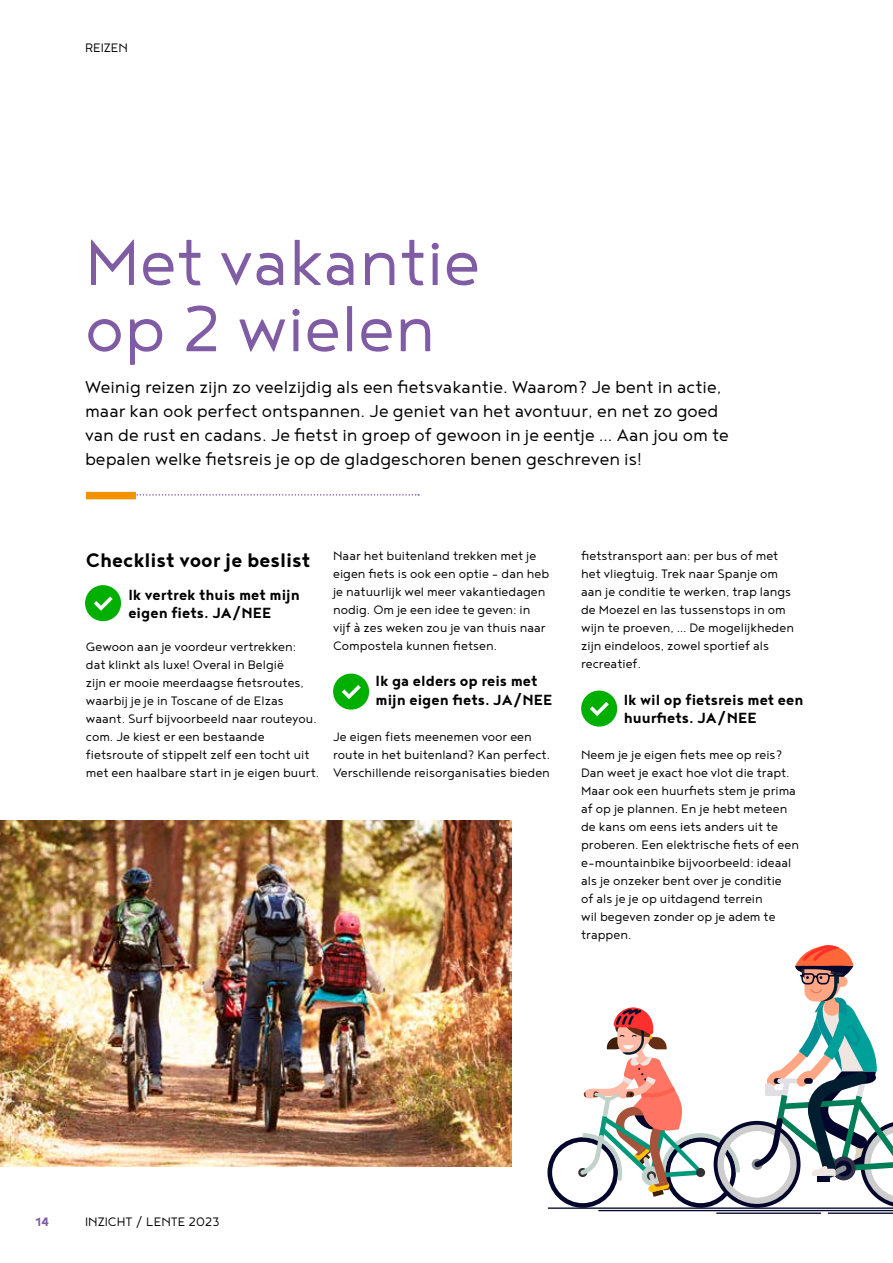
<style>
.page{position:relative;width:893px;height:1263px;background:#fff}
.page>*{position:absolute;margin:0;border:0;box-sizing:border-box;transform-origin:0 0}
.t1{font:300 79.5px/66.2px "Noyh";color:#7f5ca3}
.t2{font:700 24px "Noyh";color:#000}
.t3{font:300 21px/24px "Noyh";color:#000}
.t4{font:700 18px/18px "Noyh";color:#000}
.t5{font:300 15px/18px "Noyh";color:#000}
.t6{font:700 15px "Noyh";color:#7f5ca3}
</style>
<div class="page">
<svg style="left:136px;top:494px;width:283px;height:2px"></svg>
<div style="left:86px;top:492px;width:50px;height:7px;background:#f39200"></div>
<img style="left:0;top:821px;width:512px;height:345px">
<hr style="left:828px;top:1212px;width:65px;height:2px;background:#04072b">
<hr style="left:717px;top:1212px;width:104px;height:2px;background:#04072b">
<svg style="left:547px;top:945px;width:346px;height:266px"></svg>
<div style="left:333px;top:674px;width:36px;height:36px;background:#00af00;border-radius:50%"></div>
<svg style="left:342px;top:685px;width:19px;height:14px"></svg>
<div style="left:581px;top:690px;width:36px;height:36px;background:#00af00;border-radius:50%"></div>
<svg style="left:590px;top:702px;width:19px;height:14px"></svg>
<div style="left:85px;top:585px;width:36px;height:36px;background:#00af00;border-radius:50%"></div>
<svg style="left:94px;top:596px;width:19px;height:15px"></svg>
<p class="t5" style="left:85px;top:38px;width:45px">REIZEN</p>
<h1 class="t1" style="left:85px;top:227px;width:397px">Met vakantie op 2 wielen</h1>
<p class="t3" style="left:85px;top:375px;width:645px">Weinig reizen zijn zo veelzijdig als een fietsvakantie. Waarom? Je bent in actie, maar kan ook perfect ontspannen. Je geniet van het avontuur, en net zo goed van de rust en cadans. Je fietst in groep of gewoon in je eentje … Aan jou om te bepalen welke fietsreis je op de gladgeschoren benen geschreven is!</p>
<h2 class="t2" style="left:86px;top:546px;width:226px">Checklist voor je beslist</h2>
<p class="t4" style="left:128px;top:585px;width:173px">Ik vertrek thuis met mijn eigen fiets. JA/NEE</p>
<p class="t5" style="left:86px;top:637px;width:235px">Gewoon aan je voordeur vertrekken: dat klinkt als luxe! Overal in België<br>zijn er mooie meerdaagse fietsroutes, waarbij je je in Toscane of de Elzas waant. Surf bijvoorbeeld naar routeyou. com. Je kiest er een bestaande fietsroute of stippelt zelf een tocht uit met een haalbare start in je eigen buurt.</p>
<p class="t5" style="left:333px;top:547px;width:218px">Naar het buitenland trekken met je eigen fiets is ook een optie – dan heb je natuurlijk wel meer vakantiedagen nodig. Om je een idee te geven: in vijf à zes weken zou je van thuis naar Compostela kunnen fietsen.</p>
<p class="t4" style="left:376px;top:672px;width:178px">Ik ga elders op reis met mijn eigen fiets. JA/NEE</p>
<p class="t5" style="left:333px;top:727px;width:219px">Je eigen fiets meenemen voor een route in het buitenland? Kan perfect.<br>Verschillende reisorganisaties bieden</p>
<p class="t5" style="left:581px;top:547px;width:214px">fietstransport aan: per bus of met het vliegtuig. Trek naar Spanje om aan je conditie te werken, trap langs de Moezel en las tussenstops in om wijn te proeven, … De mogelijkheden zijn eindeloos, zowel sportief als recreatief.</p>
<p class="t4" style="left:624px;top:690px;width:181px">Ik wil op fietsreis met een huurfiets. JA/NEE</p>
<p class="t5" style="left:581px;top:745px;width:219px">Neem je je eigen fiets mee op reis?<br>Dan weet je exact hoe vlot die trapt.<br>Maar ook een huurfiets stem je prima af op je plannen. En je hebt meteen de kans om eens iets anders uit te proberen. Een elektrische fiets of een e-mountainbike bijvoorbeeld: ideaal als je onzeker bent over je conditie<br>of als je je op uitdagend terrein<br>wil begeven zonder op je adem te trappen.</p>
<p class="t6" style="left:35px;top:1213px;width:15px">14</p>
<p class="t5" style="left:85px;top:1212px;width:136px">INZICHT / LENTE 2023</p>
</div>
